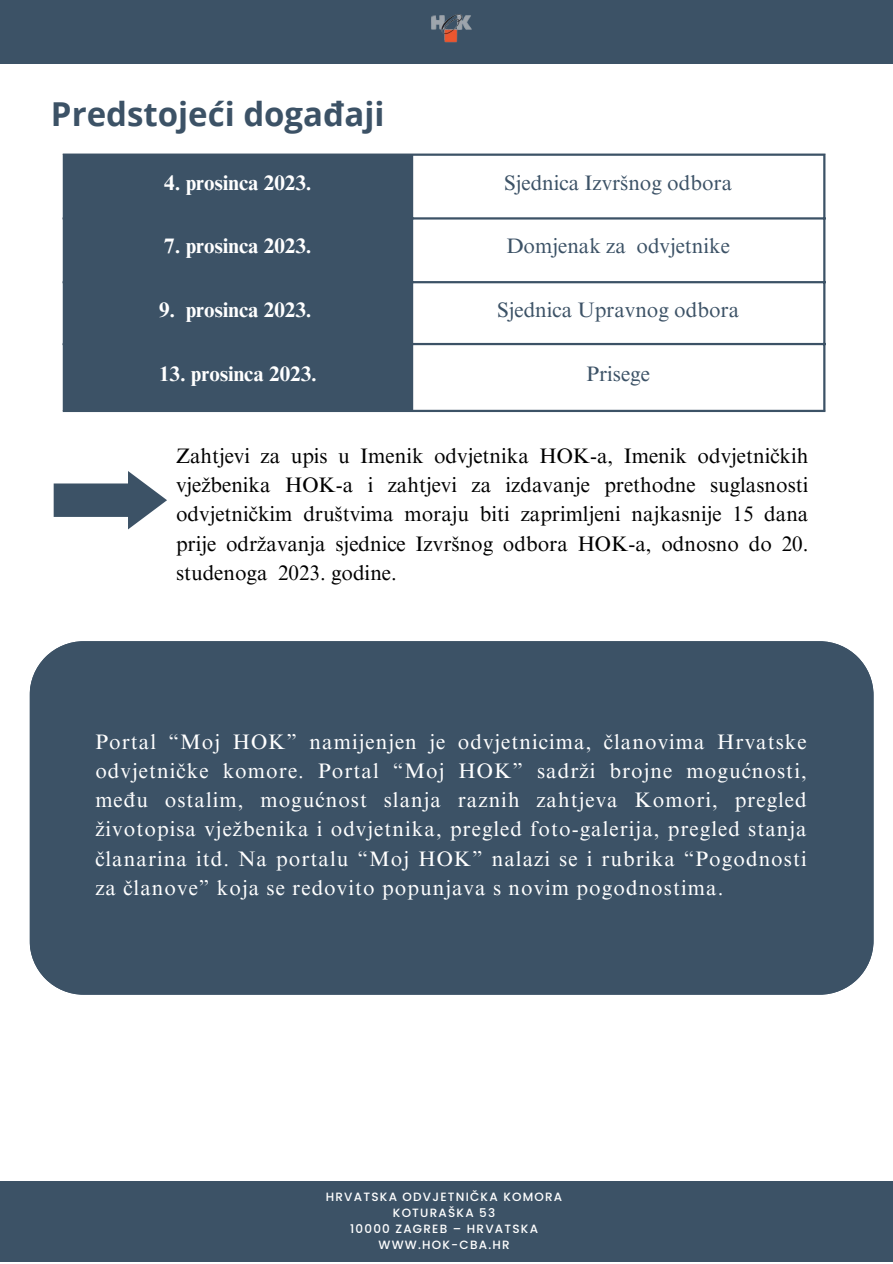
<style>
.page{position:relative;width:893px;height:1264px;background:#fff}
.page>*{position:absolute;margin:0;border:0;box-sizing:border-box;transform-origin:0 0}
.t1{font:700 33px "Open Sans";color:#3c5266}
.t2{font:21px/29.2px "Times NRMT Pro";letter-spacing:.05em;color:#fff;text-align:justify}
.t3{font:21px/29.2px "Times NRMT Pro";color:#000;text-align:justify}
.t4{font:21px "Times NRMT Pro";color:#3c5266}
.t5{font:700 21px "Times NRMT Pro";color:#fff}
.t6{font:500 12px "Poppins";letter-spacing:.1em;color:#fff}
</style>
<div class="page">
<div style="left:65px;top:156px;width:346px;height:254px;background:#3c5266"></div>
<hr style="left:63px;top:156px;width:2px;height:254px;background:#3c5266">
<hr style="left:411px;top:156px;width:2px;height:254px;background:#3c5266">
<hr style="left:823px;top:156px;width:2px;height:254px;background:#3c5266">
<hr style="left:63px;top:153px;width:762px;height:3px;background:#3c5266">
<hr style="left:63px;top:217px;width:762px;height:2px;background:#3c5266">
<hr style="left:63px;top:281px;width:762px;height:2px;background:#3c5266">
<hr style="left:63px;top:343px;width:762px;height:2px;background:#3c5266">
<hr style="left:63px;top:410px;width:762px;height:2px;background:#3c5266">
<div style="left:30px;top:641px;width:843px;height:353px;background:#3c5266"></div>
<div style="left:87px;top:673px;width:729px;height:289px;background:#3c5266"></div>
<svg style="left:54px;top:471px;width:113px;height:58px"></svg>
<div style="left:0;top:1181px;width:892px;height:81px;background:#3c5266"></div>
<div style="left:0;top:0;width:892px;height:64px;background:#3c5266"></div>
<img style="left:431px;top:14px;width:41px;height:29px">
<p class="t1" style="left:51px;top:91px;width:335px">Predstojeći događaji</p>
<p class="t5" style="left:164px;top:174px;width:149px">4. prosinca 2023.</p>
<p class="t4" style="left:504px;top:174px;width:229px">Sjednica Izvršnog odbora</p>
<p class="t5" style="left:164px;top:238px;width:149px">7. prosinca 2023.</p>
<p class="t4" style="left:506px;top:238px;width:225px">Domjenak za odvjetnike</p>
<p class="t5" style="left:159px;top:302px;width:154px">9. prosinca 2023.</p>
<p class="t4" style="left:497px;top:302px;width:243px">Sjednica Upravnog odbora</p>
<p class="t5" style="left:159px;top:366px;width:159px">13. prosinca 2023.</p>
<p class="t4" style="left:586px;top:366px;width:65px">Prisege</p>
<p class="t3" style="left:176px;top:443px;width:634px">Zahtjevi za upis u Imenik odvjetnika HOK-a, Imenik odvjetničkih vježbenika HOK-a i zahtjevi za izdavanje prethodne suglasnosti odvjetničkim društvima moraju biti zaprimljeni najkasnije 15 dana prije održavanja sjednice Izvršnog odbora HOK-a, odnosno do 20. studenoga 2023. godine.</p>
<p class="t2" style="left:95px;top:729px;width:713px">Portal “Moj HOK” namijenjen je odvjetnicima, članovima Hrvatske odvjetničke komore. Portal “Moj HOK” sadrži brojne mogućnosti, među ostalim, mogućnost slanja raznih zahtjeva Komori, pregled životopisa vježbenika i odvjetnika, pregled foto-galerija, pregled stanja članarina itd. Na portalu “Moj HOK” nalazi se i rubrika “Pogodnosti za članove” koja se redovito popunjava s novim pogodnostima.</p>
<p class="t6" style="left:326px;top:1187px;width:238px">HRVATSKA ODVJETNIČKA KOMORA</p>
<p class="t6" style="left:393px;top:1203px;width:104px">KOTURAŠKA 53</p>
<p class="t6" style="left:350px;top:1219px;width:189px">10000 ZAGREB – HRVATSKA</p>
<p class="t6" style="left:378px;top:1235px;width:133px">WWW.HOK-CBA.HR</p>
</div>
